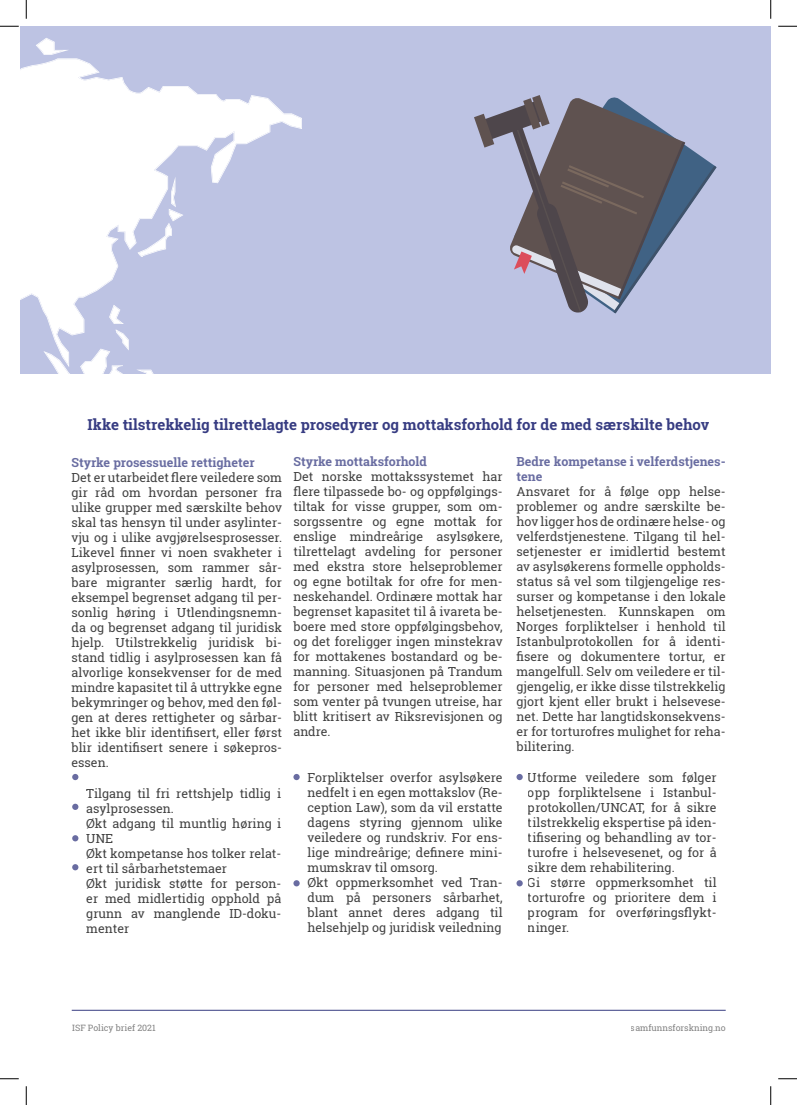
<style>
.page{position:relative;width:797px;height:1105px;background:#fff}
.page>*{position:absolute;margin:0;border:0;box-sizing:border-box;transform-origin:0 0}
.t1{font:700 15px "Roboto Slab";color:#373c82}
.t2{font:12.5px/15px "Roboto Slab";color:#000}
.t3{font:700 12.5px/15px "Roboto Slab";color:#373c82}
.t4{font:8.75px "Roboto Slab";color:#222}
</style>
<div class="page">
<hr style="left:72px;top:1010px;width:653px;height:1px;background:#373c82">
<svg style="left:72px;top:774px;width:6px;height:6px"></svg>
<svg style="left:72px;top:804px;width:6px;height:6px"></svg>
<svg style="left:72px;top:835px;width:6px;height:6px"></svg>
<svg style="left:72px;top:864px;width:6px;height:6px"></svg>
<svg style="left:516px;top:774px;width:6px;height:6px"></svg>
<svg style="left:516px;top:880px;width:6px;height:6px"></svg>
<div style="left:293px;top:880px;width:7px;height:6px;background:#696ca1;border-radius:50%"></div>
<div style="left:293px;top:774px;width:7px;height:6px;background:#696ca1;border-radius:50%"></div>
<div style="left:20px;top:26px;width:750px;height:348px;background:#bdc3e3"></div>
<svg style="left:20px;top:58px;width:282px;height:316px"></svg>
<svg style="left:36px;top:38px;width:32px;height:17px"></svg>
<svg style="left:474px;top:95px;width:242px;height:219px"></svg>
<svg style="left:0;top:25px;width:19px;height:2px"></svg>
<svg style="left:778px;top:25px;width:19px;height:2px"></svg>
<svg style="left:0;top:1078px;width:19px;height:1px"></svg>
<svg style="left:778px;top:1078px;width:19px;height:1px"></svg>
<svg style="left:25px;top:0;width:2px;height:19px"></svg>
<svg style="left:25px;top:1086px;width:2px;height:19px"></svg>
<svg style="left:770px;top:0;width:1px;height:19px"></svg>
<svg style="left:770px;top:1086px;width:1px;height:19px"></svg>
<p class="t1" style="left:88px;top:414px;width:623px">Ikke tilstrekkelig tilrettelagte prosedyrer og mottaksforhold for de med særskilte behov</p>
<p class="t3" style="left:71px;top:455px;width:185px">Styrke prosessuelle rettigheter</p>
<p class="t2" style="left:71px;top:470px;width:212px;text-align:justify">Det er utarbeidet flere veiledere som gir råd om hvordan personer fra ulike grupper med særskilte behov skal tas hensyn til under asylinter&shy;vju og i ulike avgjørelsesprosesser.<br>Likevel finner vi noen svakheter i asylprosessen, som rammer sår&shy;bare migranter særlig hardt, for eksempel begrenset adgang til per&shy;sonlig høring i Utlendingsnemn&shy;da og begrenset adgang til juridisk hjelp. Utilstrekkelig juridisk bi&shy;stand tidlig i asylprosessen kan få alvorlige konsekvenser for de med mindre kapasitet til å uttrykke egne bekymringer og behov, med den føl&shy;gen at deres rettigheter og sårbar&shy;het ikke blir identifisert, eller først blir identifisert senere i søkepros&shy;essen.</p>
<p class="t2" style="left:86px;top:786px;width:197px">Tilgang til fri rettshjelp tidlig i asylprosessen.<br>Økt adgang til muntlig høring i<br>UNE<br>Økt kompetanse hos tolker relat&shy;ert til sårbarhetstemaer<br>Økt juridisk støtte for person&shy;er med midlertidig opphold på grunn av manglende ID-doku&shy;menter</p>
<p class="t3" style="left:293px;top:454px;width:135px">Styrke mottaksforhold</p>
<p class="t2" style="left:293px;top:469px;width:211px">Det norske mottakssystemet har flere tilpassede bo- og oppfølgings&shy;tiltak for visse grupper, som om&shy;sorgssentre og egne mottak for enslige mindreårige asylsøkere, tilrettelagt avdeling for personer med ekstra store helseproblemer og egne botiltak for ofre for men&shy;neskehandel. Ordinære mottak har begrenset kapasitet til å ivareta be&shy;boere med store oppfølgingsbehov, og det foreligger ingen minstekrav for mottakenes bostandard og be&shy;manning. Situasjonen på Trandum for personer med helseproblemer som venter på tvungen utreise, har blitt kritisert av Riksrevisjonen og andre.</p>
<p class="t2" style="left:307px;top:770px;width:197px">Forpliktelser overfor asylsøkere nedfelt i en egen mottakslov (Re&shy;ception Law), som da vil erstatte dagens styring gjennom ulike veiledere og rundskriv. For ens&shy;lige mindreårige; definere mini&shy;mumskrav til omsorg.<br>Økt oppmerksomhet ved Tran&shy;dum på personers sårbarhet, blant annet deres adgang til helsehjelp og juridisk veiledning</p>
<p class="t3" style="left:516px;top:454px;width:211px">Bedre kompetanse i velferdstjenes&shy;tene</p>
<p class="t2" style="left:516px;top:484px;width:211px;text-align:justify">Ansvaret for å følge opp helse&shy;problemer og andre særskilte be&shy;hov ligger hos de ordinære helse- og velferdstjenestene. Tilgang til hel&shy;setjenester er imidlertid bestemt av asylsøkerens formelle oppholds&shy;status så vel som tilgjengelige res&shy;surser og kompetanse i den lokale helsetjenesten. Kunnskapen om Norges forpliktelser i henhold til Istanbulprotokollen for å identi&shy;fisere og dokumentere tortur, er mangelfull. Selv om veiledere er til&shy;gjengelig, er ikke disse tilstrekkelig gjort kjent eller brukt i helsevese&shy;net. Dette har langtidskonsekvens&shy;er for torturofres mulighet for reha&shy;bilitering.</p>
<p class="t2" style="left:528px;top:770px;width:190px">Utforme veiledere som følger opp forpliktelsene i Istanbul&shy;protokollen/UNCAT, for å sikre tilstrekkelig ekspertise på iden&shy;tifisering og behandling av tor&shy;turofre i helsevesenet, og for å sikre dem rehabilitering.<br>Gi større oppmerksomhet til torturofre og prioritere dem i program for overføringsflykt&shy;ninger.</p>
<p class="t4" style="left:72px;top:1021px;width:85px">ISF Policy brief 2021</p>
<p class="t4" style="left:631px;top:1021px;width:96px">samfunnsforskning.no</p>
</div>
